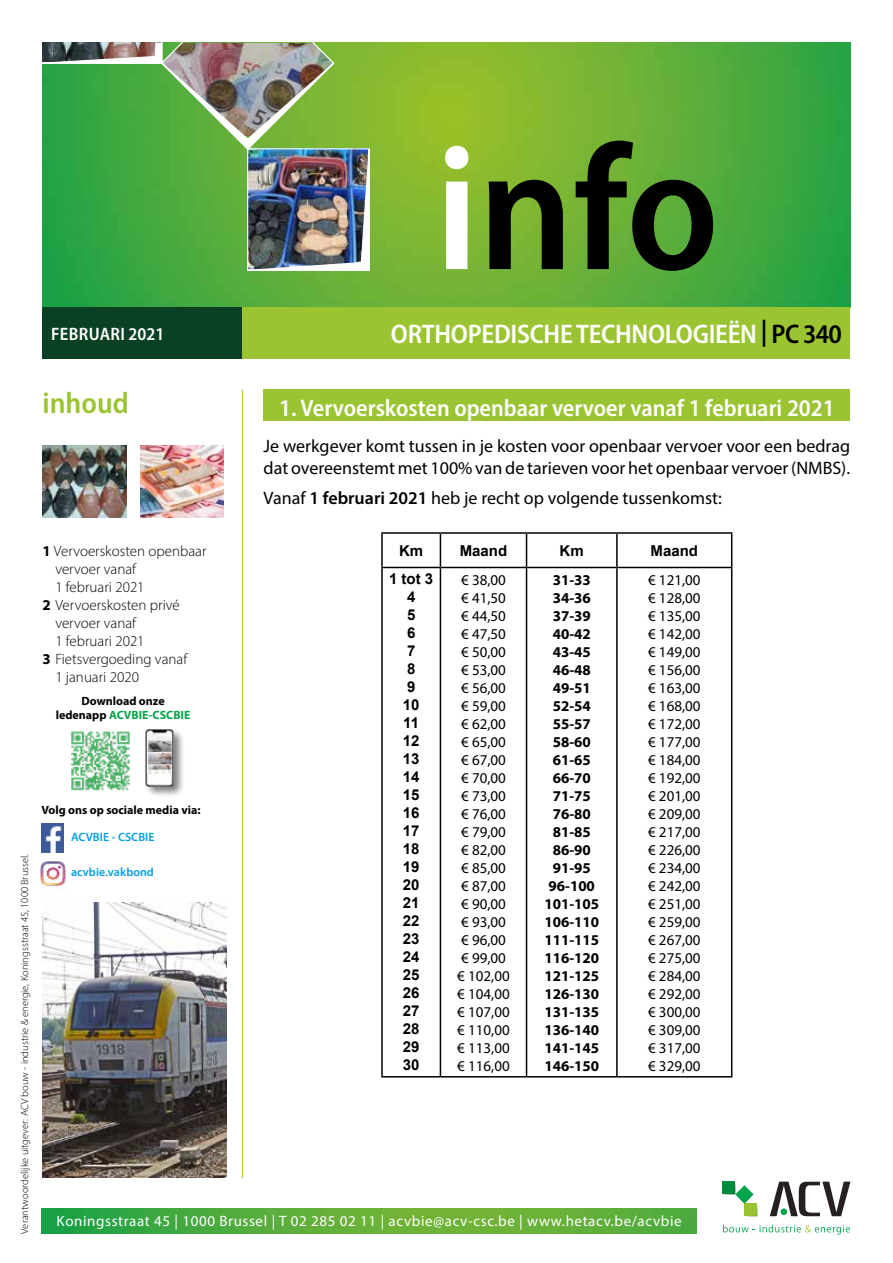
<style>
.page{position:relative;width:893px;height:1263px;background:#fff}
.page>*{position:absolute;margin:0;border:0;box-sizing:border-box;transform-origin:0 0}
.t1{font:600 semi-condensed 179.7px "Myriad Pro";color:#000}
.t2{font:600 semi-condensed 30px "Myriad Pro";color:#9ac431}
.t3{font:600 semi-condensed 27px "Myriad Pro";letter-spacing:-.01em;color:#fff}
.t4{font:600 semi-condensed 24px "Myriad Pro";color:#fff}
.t5{font:18px/21.6px "Myriad Pro";color:#000}
.t6{font:600 semi-condensed 18px "Myriad Pro";letter-spacing:.02em;color:#fff}
.t7{font:15px/18px "Myriad Pro";color:#000}
.t8{font:700 15px/18px "Myriad Pro";color:#000;text-align:center}
.t9{font:300 15px "Myriad Pro";color:#000}
.t10{font:15px "Myriad Pro";letter-spacing:.04em;color:#fff}
.t11{font:700 15px/18px "Arial";color:#000;text-align:center}
.t12{font:700 12px/14.4px "Myriad Pro";color:#000;text-align:center}
.t13{font:600 12px "Myriad Pro";color:#009fe3}
.t14{font:300 10.5px "Myriad Pro";color:#000}
.s1{color:#fff}
.s2{color:#000}
.s3{font-weight:700}
.s4{color:#04a64b}
.s5{font-weight:600}
</style>
<div class="page">
<img style="left:43px;top:43px;width:807px;height:264px">
<div style="left:43px;top:308px;width:807px;height:51px;background:#9ac431"></div>
<div style="left:43px;top:308px;width:199px;height:51px;background:#0a4125"></div>
<img style="left:43px;top:43px;width:327px;height:229px">
<img style="left:43px;top:445px;width:83px;height:73px">
<img style="left:140px;top:445px;width:84px;height:73px">
<hr style="left:242px;top:390px;width:1px;height:788px;background:#9ac431">
<img style="left:42px;top:1208px;width:655px;height:25px">
<svg style="left:770px;top:1181px;width:80px;height:35px"></svg>
<svg style="left:723px;top:1225px;width:127px;height:9px"></svg>
<svg style="left:722px;top:1181px;width:35px;height:35px"></svg>
<img style="left:42px;top:823px;width:22px;height:30px">
<img style="left:40px;top:857px;width:26px;height:33px">
<hr style="left:381px;top:532px;width:59px;height:2px;background:#000">
<hr style="left:381px;top:534px;width:2px;height:33px;background:#000">
<hr style="left:440px;top:532px;width:87px;height:2px;background:#000">
<hr style="left:440px;top:534px;width:1px;height:33px;background:#000">
<hr style="left:527px;top:532px;width:90px;height:2px;background:#000">
<hr style="left:526px;top:534px;width:1px;height:33px;background:#000">
<hr style="left:617px;top:532px;width:115px;height:2px;background:#000">
<hr style="left:616px;top:534px;width:2px;height:33px;background:#000">
<hr style="left:731px;top:534px;width:1px;height:33px;background:#000">
<hr style="left:381px;top:567px;width:59px;height:1px;background:#000">
<hr style="left:381px;top:568px;width:2px;height:508px;background:#000">
<hr style="left:440px;top:567px;width:87px;height:1px;background:#000">
<hr style="left:440px;top:568px;width:1px;height:508px;background:#000">
<hr style="left:527px;top:567px;width:90px;height:1px;background:#000">
<hr style="left:526px;top:568px;width:1px;height:508px;background:#000">
<hr style="left:617px;top:567px;width:115px;height:1px;background:#000">
<hr style="left:616px;top:568px;width:2px;height:508px;background:#000">
<hr style="left:731px;top:568px;width:1px;height:508px;background:#000">
<hr style="left:381px;top:1076px;width:59px;height:1px;background:#000">
<hr style="left:440px;top:1076px;width:87px;height:1px;background:#000">
<hr style="left:527px;top:1076px;width:90px;height:1px;background:#000">
<hr style="left:617px;top:1076px;width:115px;height:1px;background:#000">
<div style="left:264px;top:389px;width:586px;height:31px;background:#9ac431"></div>
<img style="left:43px;top:902px;width:183px;height:276px">
<div style="left:144px;top:728px;width:41px;height:69px;background:#000;opacity:.5"></div>
<img style="left:146px;top:730px;width:28px;height:56px">
<img style="left:148px;top:734px;width:24px;height:39px">
<img style="left:71px;top:731px;width:59px;height:60px">
<h1 class="t1" style="left:435px;top:96px;width:286px"><span class="s1">i</span>nfo</h1>
<p class="t6" style="left:51px;top:323px;width:115px">FEBRUARI 2021</p>
<h3 class="t3" style="left:391px;top:316px;width:452px">ORTHOPEDISCHE TECHNOLOGIEËN <span class="s2">| PC 340</span></h3>
<p class="t14" style="left:18px;top:1233px;width:381px;rotate:-90deg">Verantwoordelijke uitgever: ACV bouw - industrie &amp; energie, Koningsstraat 45, 1000 Brussel.</p>
<h2 class="t2" style="left:43px;top:384px;width:88px">inhoud</h2>
<p class="t9" style="left:43px;top:542px;width:165px"><span class="s3">1</span> Vervoerskosten openbaar</p>
<p class="t9" style="left:55px;top:560px;width:82px">vervoer vanaf</p>
<p class="t9" style="left:55px;top:578px;width:91px">1 februari 2021</p>
<p class="t9" style="left:43px;top:596px;width:139px"><span class="s3">2</span> Vervoerskosten privé</p>
<p class="t9" style="left:55px;top:614px;width:82px">vervoer vanaf</p>
<p class="t9" style="left:55px;top:632px;width:91px">1 februari 2021</p>
<p class="t9" style="left:43px;top:650px;width:146px"><span class="s3">3</span> Fietsvergoeding vanaf</p>
<p class="t9" style="left:55px;top:668px;width:85px">1 januari 2020</p>
<p class="t12" style="left:56px;top:693px;width:136px">Download onze ledenapp <span class="s4">ACVBIE-CSCBIE</span></p>
<p class="t12" style="left:41px;top:802px;width:161px">Volg ons op sociale media via:</p>
<p class="t13" style="left:71px;top:829px;width:85px">ACVBIE - CSCBIE</p>
<p class="t13" style="left:71px;top:865px;width:84px">acvbie.vakbond</p>
<h3 class="t4" style="left:279px;top:392px;width:557px">1. Vervoerskosten openbaar vervoer vanaf 1 februari 2021</h3>
<p class="t5" style="left:264px;top:435px;width:588px">Je werkgever komt tussen in je kosten voor openbaar vervoer voor een bedrag dat overeenstemt met 100% van de tarieven voor het openbaar vervoer (NMBS).</p>
<p class="t5" style="left:264px;top:487px;width:460px">Vanaf <span class="s5">1 februari 2021</span> heb je recht op volgende tussenkomst:</p>
<p class="t11" style="left:399px;top:542px;width:26px">Km</p>
<p class="t11" style="left:460px;top:542px;width:49px">Maand</p>
<p class="t11" style="left:560px;top:542px;width:26px">Km</p>
<p class="t11" style="left:651px;top:542px;width:49px">Maand</p>
<p class="t11" style="left:389px;top:570px;width:46px">1 tot 3<br>4<br>5<br>6<br>7<br>8<br>9<br>10<br>11<br>12<br>13<br>14<br>15<br>16<br>17<br>18<br>19<br>20<br>21<br>22<br>23<br>24<br>25<br>26<br>27<br>28<br>29<br>30</p>
<p class="t7" style="left:457px;top:570px;width:54px">€ 38,00 € 41,50 € 44,50 € 47,50 € 50,00 € 53,00 € 56,00 € 59,00 € 62,00 € 65,00 € 67,00 € 70,00 € 73,00 € 76,00 € 79,00 € 82,00 € 85,00 € 87,00 € 90,00 € 93,00 € 96,00 € 99,00 € 102,00 € 104,00 € 107,00 € 110,00 € 113,00 € 116,00</p>
<p class="t8" style="left:544px;top:570px;width:56px">31-33<br>34-36<br>37-39<br>40-42<br>43-45<br>46-48<br>49-51<br>52-54<br>55-57<br>58-60<br>61-65<br>66-70<br>71-75<br>76-80<br>81-85<br>86-90<br>91-95<br>96-100<br>101-105<br>106-110<br>111-115<br>116-120<br>121-125<br>126-130<br>131-135<br>136-140<br>141-145<br>146-150</p>
<p class="t7" style="left:648px;top:570px;width:54px;text-align:justify">€ 121,00 € 128,00 € 135,00 € 142,00 € 149,00 € 156,00 € 163,00 € 168,00 € 172,00 € 177,00 € 184,00 € 192,00 € 201,00 € 209,00 € 217,00 € 226,00 € 234,00 € 242,00 € 251,00 € 259,00 € 267,00 € 275,00 € 284,00 € 292,00 € 300,00 € 309,00 € 317,00 € 329,00</p>
<p class="t10" style="left:57px;top:1212px;width:626px">Koningsstraat 45 | 1000 Brussel | T 02 285 02 11 | acvbie@acv-csc.be | www.hetacv.be/acvbie</p>
</div>
